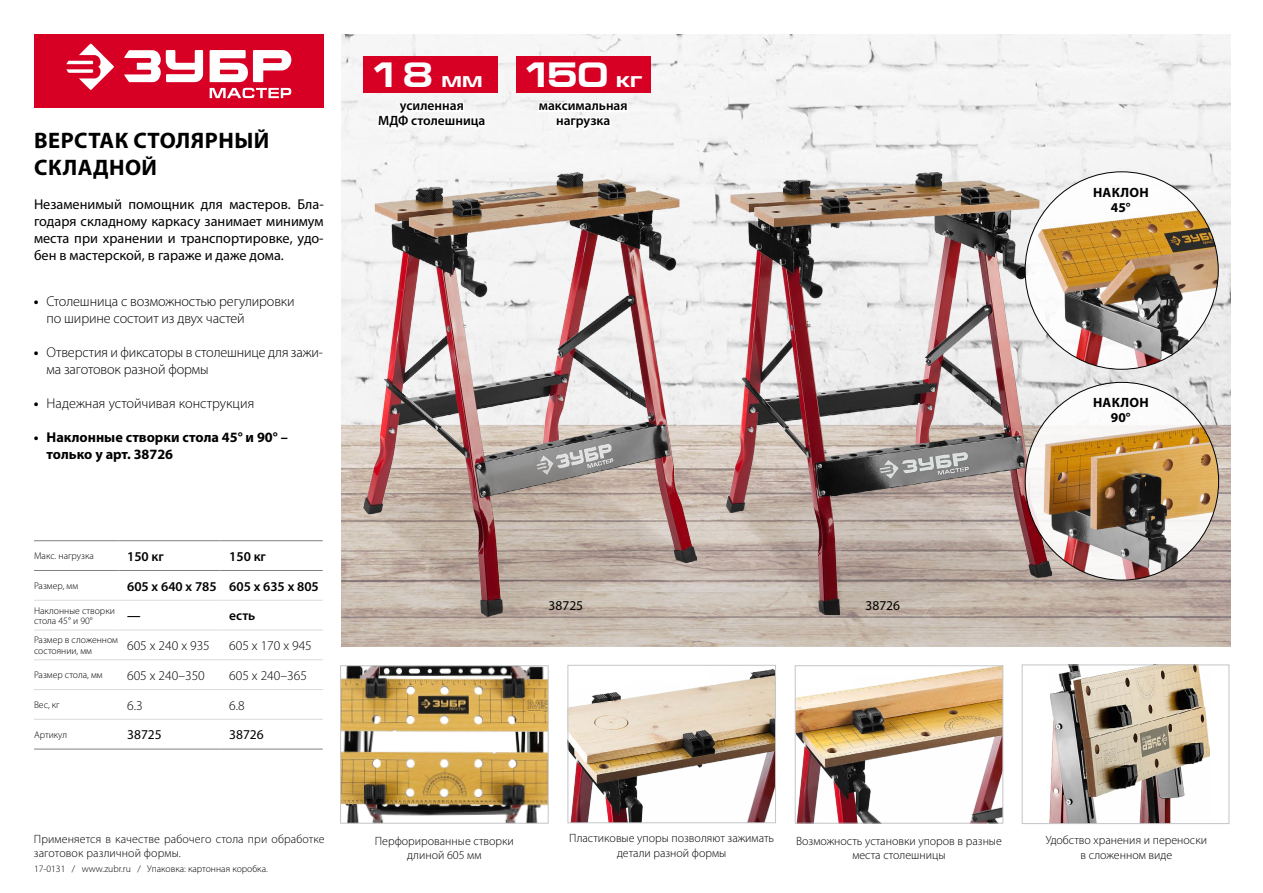
<style>
.page{position:relative;width:1263px;height:893px;background:#fff}
.page>*{position:absolute;margin:0;border:0;box-sizing:border-box;transform-origin:0 0}
.t1{font:700 35.7px "Europe Ext";color:#fff}
.t2{font:700 22.5px/27px "Myriad Pro";letter-spacing:.02em;color:#000}
.t3{font:300 14.25px/17.1px "Myriad Pro";letter-spacing:-.01em;color:#000}
.t4{font:14.25px/17.1px "Myriad Pro";color:#000;text-align:justify}
.t5{font:700 14.25px/17.1px "Myriad Pro";color:#000}
.t6{font:600 13.5px/15px "Myriad Pro";color:#000;text-align:center}
.t7{font:300 13.5px "Myriad Pro";color:#000}
.t8{font:13.5px "Myriad Pro";color:#000}
.t9{font:700 13.5px/15px "Myriad Pro";letter-spacing:.02em;color:#000;text-align:center}
.t10{font:300 12px/14.4px "Myriad Pro";color:#000;text-align:center}
.t11{font:300 9.75px/10.5px "Myriad Pro";color:#000}
.s1{font-weight:700}
.s2{font-size:21.75px}
</style>
<div class="page">
<img style="left:342px;top:34px;width:888px;height:400px">
<img style="left:342px;top:434px;width:888px;height:213px">
<div style="left:34px;top:34px;width:290px;height:74px;background:#d70024"></div>
<svg style="left:210px;top:88px;width:81px;height:10px"></svg>
<svg style="left:66px;top:44px;width:48px;height:46px"></svg>
<svg style="left:124px;top:50px;width:167px;height:32px"></svg>
<img style="left:363px;top:173px;width:334px;height:443px">
<img style="left:797px;top:667px;width:204px;height:155px">
<div style="left:795px;top:665px;width:208px;height:159px;border:1px solid #c3c5c8"></div>
<img style="left:569px;top:669px;width:205px;height:152px">
<div style="left:567px;top:665px;width:209px;height:158px;border:1px solid #c3c5c8"></div>
<img style="left:342px;top:667px;width:205px;height:155px">
<div style="left:340px;top:665px;width:209px;height:159px;border:1px solid #c3c5c8"></div>
<svg style="left:536px;top:34px;width:94px;height:161px"></svg>
<div style="left:516px;top:56px;width:135px;height:37px;background:#d70024"></div>
<svg style="left:376px;top:93px;width:112px;height:57px"></svg>
<div style="left:364px;top:56px;width:134px;height:37px;background:#d70024"></div>
<svg style="left:363px;top:457px;width:334px;height:156px;background:#b7a299"></svg>
<img style="left:727px;top:173px;width:325px;height:443px">
<div style="left:1025px;top:172px;width:193px;height:197px;background:#fff;border-radius:50%"></div>
<img style="left:1025px;top:197px;width:193px;height:172px">
<div style="left:1025px;top:382px;width:193px;height:198px;background:#fff;border-radius:50%"></div>
<img style="left:1025px;top:409px;width:193px;height:171px">
<img style="left:1049px;top:666px;width:161px;height:156px">
<div style="left:1022px;top:664px;width:207px;height:160px;border:1px solid #c3c5c8"></div>
<hr style="left:34px;top:600px;width:85px;height:1px;background:#d8dbdc">
<hr style="left:119px;top:600px;width:102px;height:1px;background:#d8dbdc">
<hr style="left:221px;top:600px;width:102px;height:1px;background:#d8dbdc">
<hr style="left:34px;top:630px;width:85px;height:1px;background:#d8dbdc">
<hr style="left:119px;top:630px;width:102px;height:1px;background:#d8dbdc">
<hr style="left:221px;top:630px;width:102px;height:1px;background:#d8dbdc">
<hr style="left:34px;top:659px;width:85px;height:1px;background:#d8dbdc">
<hr style="left:119px;top:659px;width:102px;height:1px;background:#d8dbdc">
<hr style="left:221px;top:659px;width:102px;height:1px;background:#d8dbdc">
<hr style="left:34px;top:689px;width:85px;height:1px;background:#d8dbdc">
<hr style="left:119px;top:689px;width:102px;height:1px;background:#d8dbdc">
<hr style="left:221px;top:689px;width:102px;height:1px;background:#d8dbdc">
<hr style="left:34px;top:719px;width:85px;height:1px;background:#d8dbdc">
<hr style="left:119px;top:719px;width:102px;height:1px;background:#d8dbdc">
<hr style="left:221px;top:719px;width:102px;height:1px;background:#d8dbdc">
<hr style="left:34px;top:540px;width:85px;height:1px;background:#818084">
<hr style="left:119px;top:540px;width:102px;height:1px;background:#818084">
<hr style="left:221px;top:540px;width:102px;height:1px;background:#818084">
<hr style="left:34px;top:570px;width:85px;height:1px;background:#818084">
<hr style="left:119px;top:570px;width:102px;height:1px;background:#818084">
<hr style="left:221px;top:570px;width:102px;height:1px;background:#818084">
<hr style="left:34px;top:749px;width:85px;height:1px;background:#818084">
<hr style="left:119px;top:749px;width:102px;height:1px;background:#818084">
<hr style="left:221px;top:749px;width:102px;height:1px;background:#818084">
<h2 class="t2" style="left:34px;top:126px;width:237px">ВЕРСТАК СТОЛЯРНЫЙ<br>СКЛАДНОЙ</h2>
<p class="t4" style="left:34px;top:195px;width:291px">Незаменимый помощник для мастеров. Бла&shy;годаря складному каркасу занимает минимум места при хранении и транспортировке, удо&shy;бен в мастерской, в гараже и даже дома.</p>
<p class="t3" style="left:47px;top:292px;width:250px;text-indent:-13px"><span class="s1">•</span> Столешница с возможностью регулировки по ширине состоит из двух частей</p>
<p class="t3" style="left:47px;top:343px;width:278px;text-indent:-13px"><span class="s1">•</span> Отверстия и фиксаторы в столешнице для зажи&shy;ма заготовок разной формы</p>
<p class="t3" style="left:34px;top:394px;width:222px"><span class="s1">•</span> Надежная устойчивая конструкция</p>
<p class="t5" style="left:47px;top:428px;width:243px;text-indent:-13px">• Наклонные створки стола 45° и 90° – только у арт. 38726</p>
<p class="t11" style="left:34px;top:551px;width:62px">Макс. нагрузка</p>
<p class="t6" style="left:127px;top:548px;width:38px">150 кг</p>
<p class="t6" style="left:229px;top:548px;width:38px">150 кг</p>
<p class="t11" style="left:34px;top:580px;width:46px">Размер, мм</p>
<p class="t6" style="left:127px;top:578px;width:193px">605 х 640 х 785 605 х 635 х 805</p>
<p class="t11" style="left:34px;top:605px;width:82px">Наклонные створки стола 45° и 90°</p>
<p class="t6" style="left:127px;top:608px;width:15px">—</p>
<p class="t6" style="left:229px;top:608px;width:28px">есть</p>
<p class="t11" style="left:34px;top:635px;width:85px">Размер в сложенном состоянии, мм</p>
<p class="t7" style="left:127px;top:637px;width:84px">605 х 240 х 935</p>
<p class="t7" style="left:229px;top:637px;width:84px">605 х 170 х 945</p>
<p class="t11" style="left:34px;top:670px;width:70px">Размер стола, мм</p>
<p class="t7" style="left:127px;top:667px;width:79px">605 х 240–350</p>
<p class="t7" style="left:229px;top:667px;width:79px">605 х 240–365</p>
<p class="t11" style="left:34px;top:699px;width:27px">Вес, кг</p>
<p class="t7" style="left:127px;top:697px;width:17px">6.3</p>
<p class="t7" style="left:229px;top:697px;width:17px">6.8</p>
<p class="t11" style="left:34px;top:729px;width:35px">Артикул</p>
<p class="t8" style="left:127px;top:726px;width:36px">38725</p>
<p class="t8" style="left:229px;top:726px;width:36px">38726</p>
<p class="t10" style="left:34px;top:831px;width:292px;text-align:left">Применяется в качестве рабочего стола при обработке заготовок различной формы.</p>
<p class="t11" style="left:34px;top:863px;width:235px">17-0131 / www.zubr.ru / Упаковка: картонная коробка.</p>
<h1 class="t1" style="left:371px;top:55px;width:113px">18 <span class="s2">мм</span></h1>
<p class="t6" style="left:378px;top:98px;width:109px">усиленная<br>МДФ столешница</p>
<h1 class="t1" style="left:524px;top:55px;width:120px">150 <span class="s2">кг</span></h1>
<p class="t6" style="left:539px;top:98px;width:90px">максимальная нагрузка</p>
<p class="t8" style="left:548px;top:597px;width:36px">38725</p>
<p class="t8" style="left:865px;top:597px;width:36px">38726</p>
<p class="t9" style="left:1093px;top:184px;width:57px">НАКЛОН<br>45°</p>
<p class="t9" style="left:1093px;top:394px;width:57px">НАКЛОН<br>90°</p>
<p class="t10" style="left:375px;top:833px;width:140px">Перфорированные створки длиной 605 мм</p>
<p class="t10" style="left:569px;top:831px;width:206px">Пластиковые упоры позволяют зажимать детали разной формы</p>
<p class="t10" style="left:796px;top:833px;width:207px">Возможность установки упоров в разные места столешницы</p>
<p class="t10" style="left:1046px;top:833px;width:163px">Удобство хранения и переноски в сложенном виде</p>
</div>
